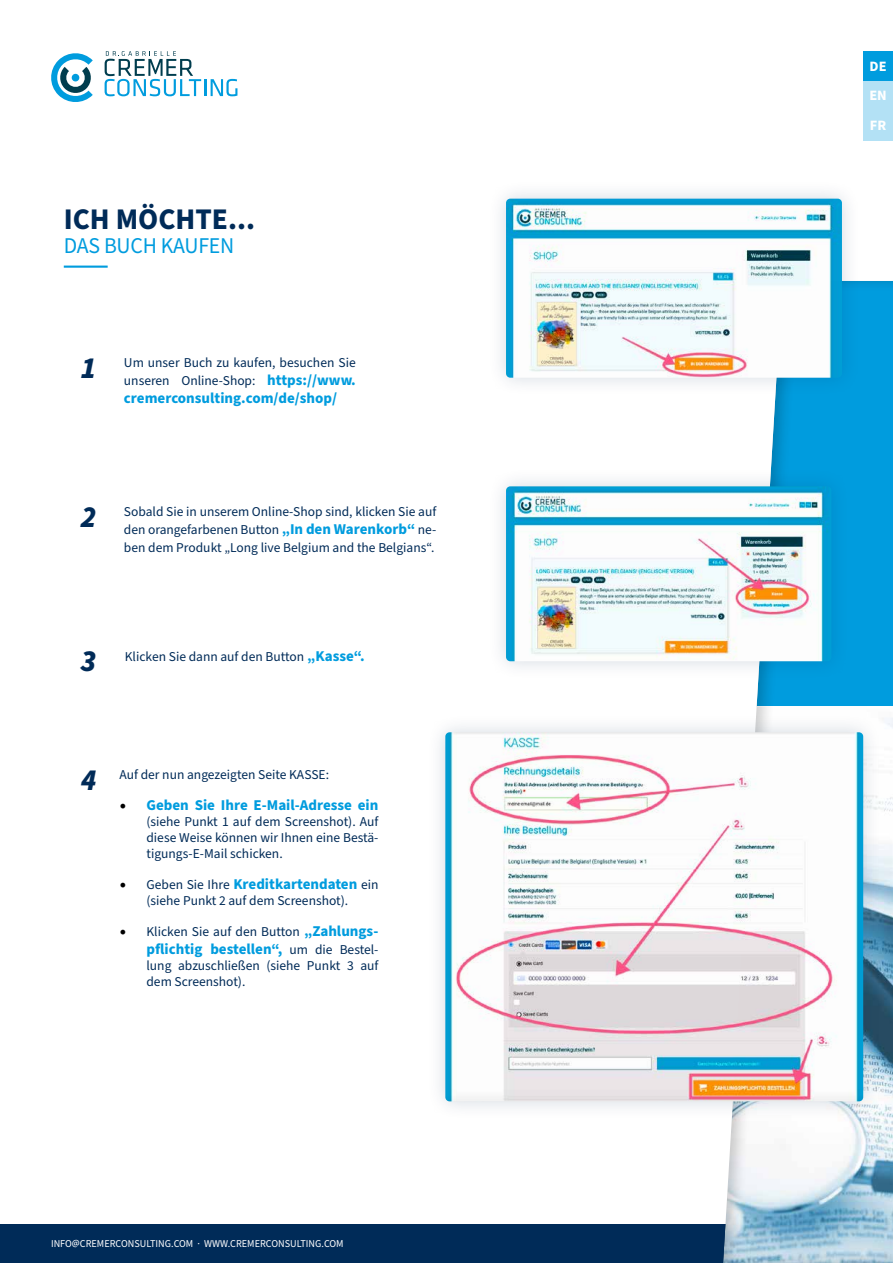
<style>
.page{position:relative;width:893px;height:1263px;background:#fff}
.page>*{position:absolute;margin:0;border:0;box-sizing:border-box;transform-origin:0 0}
.t1{font:700 30px "Source Sans Pro";color:#002b58}
.t2{font:italic 900 30px "Source Sans Pro";color:#002b58}
.t3{font:22.5px "Source Sans Pro";letter-spacing:-.01em;color:#009cde}
.t4{font:700 15px "Source Sans Pro";color:#009cde}
.t5{font:700 14.25px/29.7px "Source Sans Pro";color:#fff;text-align:justify}
.t6{font:13.5px/18px "Source Sans Pro";color:#002b58}
.t7{font:10.5px "Source Sans Pro";color:#fff}
.s1{font-weight:700;font-size:15px;color:#009cde}
.s2{font-family:"Minion Pro";font-weight:400;font-size:18px;color:#000}
.s3{font-weight:400;font-size:13.5px;color:#002b58}
.s4{font-family:"Minion Pro";font-size:18px;color:#000}
</style>
<div class="page">
<div style="left:0;top:1225px;width:893px;height:38px;background:#002b58"></div>
<div style="left:721px;top:280px;width:172px;height:983px;background:#000;opacity:.2"></div>
<div style="left:863px;top:51px;width:30px;height:30px;background:#009cde"></div>
<div style="left:863px;top:81px;width:30px;height:30px;background:#b3e1f5"></div>
<div style="left:863px;top:111px;width:30px;height:29px;background:#b3e1f5"></div>
<hr style="left:64px;top:266px;width:44px;height:2px;background:#009cde">
<svg style="left:51px;top:53px;width:42px;height:49px"></svg>
<svg style="left:105px;top:51px;width:132px;height:45px"></svg>
<div style="left:487px;top:180px;width:374px;height:217px;background:#002b58;opacity:.17"></div>
<img style="left:506px;top:199px;width:336px;height:179px">
<div style="left:487px;top:468px;width:363px;height:212px;background:#002b58;opacity:.17"></div>
<img style="left:506px;top:486px;width:325px;height:175px">
<div style="left:427px;top:714px;width:455px;height:406px;background:#002b58;opacity:.17"></div>
<img style="left:445px;top:732px;width:418px;height:369px">
<h1 class="t1" style="left:64px;top:199px;width:193px">ICH MÖCHTE...</h1>
<h2 class="t3" style="left:64px;top:231px;width:172px">DAS BUCH KAUFEN</h2>
<h1 class="t2" style="left:81px;top:347px;width:17px">1</h1>
<p class="t6" style="left:124px;top:354px;width:233px">Um unser Buch zu kaufen, besuchen Sie unseren Online-Shop: <span class="s1">https://www.</span></p>
<p class="t4" style="left:124px;top:388px;width:215px">cremerconsulting.com/de/shop/</p>
<h1 class="t2" style="left:81px;top:496px;width:17px">2</h1>
<p class="t6" style="left:124px;top:503px;width:314px;text-align:justify">Sobald Sie in unserem Online-Shop sind, klicken Sie auf den orangefarbenen Button <span class="s1">„In den Warenkorb“</span> ne&shy;ben dem Produkt „Long live Belgium and the Belgians“.</p>
<h1 class="t2" style="left:81px;top:640px;width:17px">3</h1>
<p class="t6" style="left:125px;top:648px;width:242px">Klicken Sie dann auf den Button <span class="s1">„Kasse“.</span></p>
<h1 class="t2" style="left:81px;top:759px;width:17px">4</h1>
<p class="t6" style="left:119px;top:766px;width:211px">Auf der nun angezeigten Seite KASSE:</p>
<p class="t4" style="left:119px;top:794px;width:260px"><span class="s2">•</span> Geben Sie Ihre E-Mail-Adresse ein</p>
<p class="t6" style="left:146px;top:814px;width:233px;line-height:16.2px;text-align:justify">(siehe Punkt 1 auf dem Screenshot). Auf diese Weise können wir Ihnen eine Bestä&shy;tigungs-E-Mail schicken.</p>
<p class="t4" style="left:119px;top:874px;width:260px"><span class="s2">•</span> <span class="s3">Geben Sie Ihre</span> Kreditkartendaten <span class="s3">ein</span></p>
<p class="t6" style="left:146px;top:892px;width:203px">(siehe Punkt 2 auf dem Screenshot).</p>
<p class="t6" style="left:119px;top:923px;width:260px"><span class="s4">•</span> Klicken Sie auf den Button <span class="s1">„Zahlungs-</span></p>
<p class="t4" style="left:146px;top:939px;width:233px">pflichtig bestellen“, <span class="s3">um die Bestel-</span></p>
<p class="t6" style="left:146px;top:958px;width:233px;line-height:16.2px">lung abzuschließen (siehe Punkt 3 auf dem Screenshot).</p>
<p class="t7" style="left:51px;top:1236px;width:294px">INFO@CREMERCONSULTING.COM · WWW.CREMERCONSULTING.COM</p>
<p class="t5" style="left:869px;top:51px;width:19px">DE EN FR</p>
</div>
